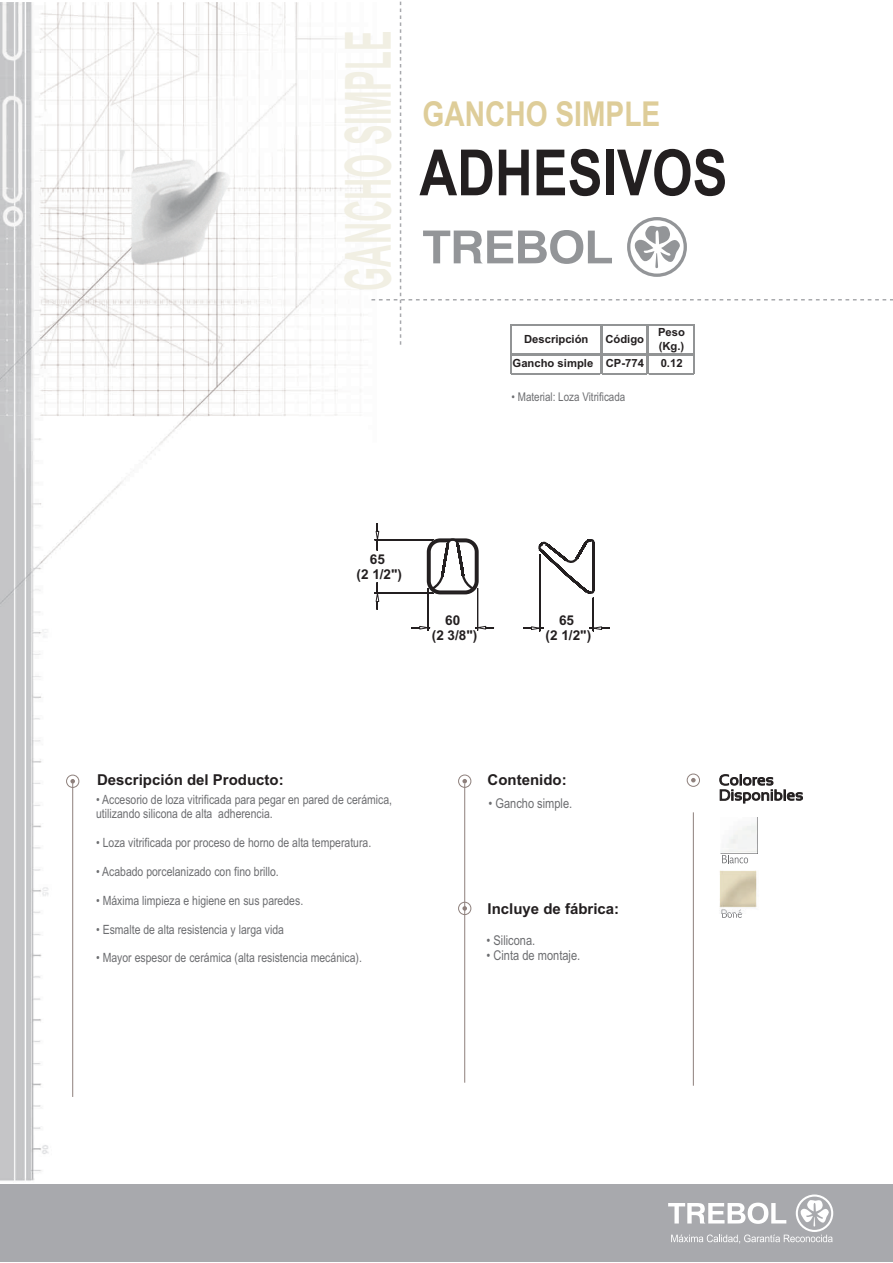
<style>
.page{position:relative;width:893px;height:1263px;background:#fff}
.page>*{position:absolute;margin:0;border:0;box-sizing:border-box;transform-origin:0 0}
.t1{font:700 63.75px "Arial Narrow";color:#f1efe3;scale:.59 1}
.t2{font:700 63.75px "Arial Narrow";color:#231f20}
.t3{font:700 34.35px "Arial Narrow";color:#decd99}
.t4{font:700 15px "Arial";color:#231f20}
.t5{font:13.5px "Arial Narrow";color:#6c6d70}
.t6{font:700 13.5px/15.1px "Arial";color:#231f20;text-align:center}
.t7{font:12.75px/14.4px "Arial Narrow";color:#6c6d70}
.t8{font:12px "Arial Narrow";color:#6c6d70}
.t9{font:700 11.25px/14.5px "Arial";color:#231f20}
</style>
<div class="page">
<img style="left:1px;top:2px;width:892px;height:1183px">
<div style="left:0;top:1185px;width:893px;height:77px;background:#a8a9ad"></div>
<svg style="left:719px;top:774px;width:84px;height:29px"></svg>
<svg style="left:691px;top:778px;width:5px;height:4px"></svg>
<div style="left:687px;top:774px;width:13px;height:12px;border:1px solid #8e807c;border-radius:50%"></div>
<hr style="left:693px;top:812px;width:1px;height:274px;background:#8e807c">
<svg style="left:722px;top:914px;width:20px;height:4px"></svg>
<img style="left:716px;top:867px;width:44px;height:47px">
<svg style="left:721px;top:853px;width:36px;height:10px"></svg>
<img style="left:721px;top:817px;width:36px;height:36px">
<svg style="left:462px;top:779px;width:5px;height:4px"></svg>
<div style="left:458px;top:775px;width:13px;height:12px;border:1px solid #8e807c;border-radius:50%"></div>
<hr style="left:464px;top:783px;width:1px;height:300px;background:#8e807c">
<svg style="left:70px;top:779px;width:5px;height:4px"></svg>
<div style="left:66px;top:775px;width:13px;height:13px;border:1px solid #8e807c;border-radius:50%"></div>
<hr style="left:72px;top:783px;width:1px;height:314px;background:#8e807c">
<svg style="left:462px;top:906px;width:5px;height:5px"></svg>
<div style="left:458px;top:902px;width:13px;height:13px;border:1px solid #8e807c;border-radius:50%"></div>
<hr style="left:512px;top:374px;width:88px;height:1px;background:#929495">
<hr style="left:602px;top:374px;width:44px;height:1px;background:#929495">
<hr style="left:510px;top:325px;width:2px;height:49px;background:#929495">
<hr style="left:600px;top:325px;width:2px;height:49px;background:#929495">
<hr style="left:646px;top:325px;width:3px;height:49px;background:#929495">
<hr style="left:694px;top:325px;width:1px;height:49px;background:#929495">
<hr style="left:512px;top:354px;width:183px;height:2px;background:#929495">
<hr style="left:649px;top:374px;width:45px;height:1px;background:#929495">
<svg style="left:668px;top:1194px;width:165px;height:49px"></svg>
<svg style="left:371px;top:2px;width:522px;height:343px"></svg>
<img style="left:120px;top:150px;width:118px;height:123px">
<svg style="left:426px;top:537px;width:54px;height:58px"></svg>
<svg style="left:536px;top:537px;width:60px;height:58px"></svg>
<hr style="left:428px;top:588px;width:1px;height:43px;background:#231f20">
<hr style="left:477px;top:588px;width:1px;height:43px;background:#231f20">
<svg style="left:411px;top:626px;width:19px;height:4px"></svg>
<svg style="left:475px;top:626px;width:19px;height:4px"></svg>
<hr style="left:375px;top:539px;width:58px;height:1px;background:#231f20">
<hr style="left:375px;top:593px;width:58px;height:1px;background:#231f20">
<svg style="left:375px;top:523px;width:5px;height:28px"></svg>
<svg style="left:375px;top:582px;width:5px;height:28px"></svg>
<hr style="left:539px;top:555px;width:1px;height:76px;background:#231f20">
<hr style="left:593px;top:598px;width:1px;height:33px;background:#231f20">
<svg style="left:523px;top:626px;width:21px;height:4px"></svg>
<svg style="left:589px;top:626px;width:21px;height:4px"></svg>
<h1 class="t1" style="left:344px;top:291px;width:442px;rotate:-90deg">GANCHO SIMPLE</h1>
<h2 class="t3" style="left:423px;top:101px;width:239px">GANCHO SIMPLE</h2>
<h1 class="t2" style="left:419px;top:149px;width:309px">ADHESIVOS</h1>
<p class="t9" style="left:524px;top:333px;width:66px">Descripción</p>
<p class="t9" style="left:605px;top:333px;width:40px">Código</p>
<p class="t9" style="left:658px;top:326px;width:28px">Peso (Kg.)</p>
<p class="t9" style="left:513px;top:357px;width:133px">Gancho simple CP-774</p>
<p class="t9" style="left:661px;top:357px;width:23px">0.12</p>
<p class="t8" style="left:512px;top:392px;width:115px">• Material: Loza Vitrificada</p>
<p class="t6" style="left:357px;top:552px;width:47px">65<br>(2 1/2")</p>
<p class="t6" style="left:432px;top:614px;width:47px">60<br>(2 3/8")</p>
<p class="t6" style="left:546px;top:614px;width:47px">65<br>(2 1/2")</p>
<p class="t4" style="left:97px;top:774px;width:188px">Descripción del Producto:</p>
<p class="t4" style="left:488px;top:774px;width:81px">Contenido:</p>
<p class="t7" style="left:96px;top:793px;width:297px">• Accesorio de loza vitrificada para pegar en pared de cerámica, utilizando silicona de alta adherencia.</p>
<p class="t7" style="left:96px;top:836px;width:277px">• Loza vitrificada por proceso de horno de alta temperatura.</p>
<p class="t7" style="left:96px;top:865px;width:184px">• Acabado porcelanizado con fino brillo.</p>
<p class="t7" style="left:96px;top:894px;width:209px">• Máxima limpieza e higiene en sus paredes.</p>
<p class="t7" style="left:96px;top:923px;width:189px">• Esmalte de alta resistencia y larga vida</p>
<p class="t7" style="left:96px;top:952px;width:267px">• Mayor espesor de cerámica (alta resistencia mecánica).</p>
<p class="t5" style="left:488px;top:798px;width:85px">• Gancho simple.</p>
<p class="t4" style="left:488px;top:903px;width:133px">Incluye de fábrica:</p>
<p class="t5" style="left:487px;top:935px;width:50px">• Silicona.</p>
<p class="t5" style="left:487px;top:950px;width:95px">• Cinta de montaje.</p>
</div>
